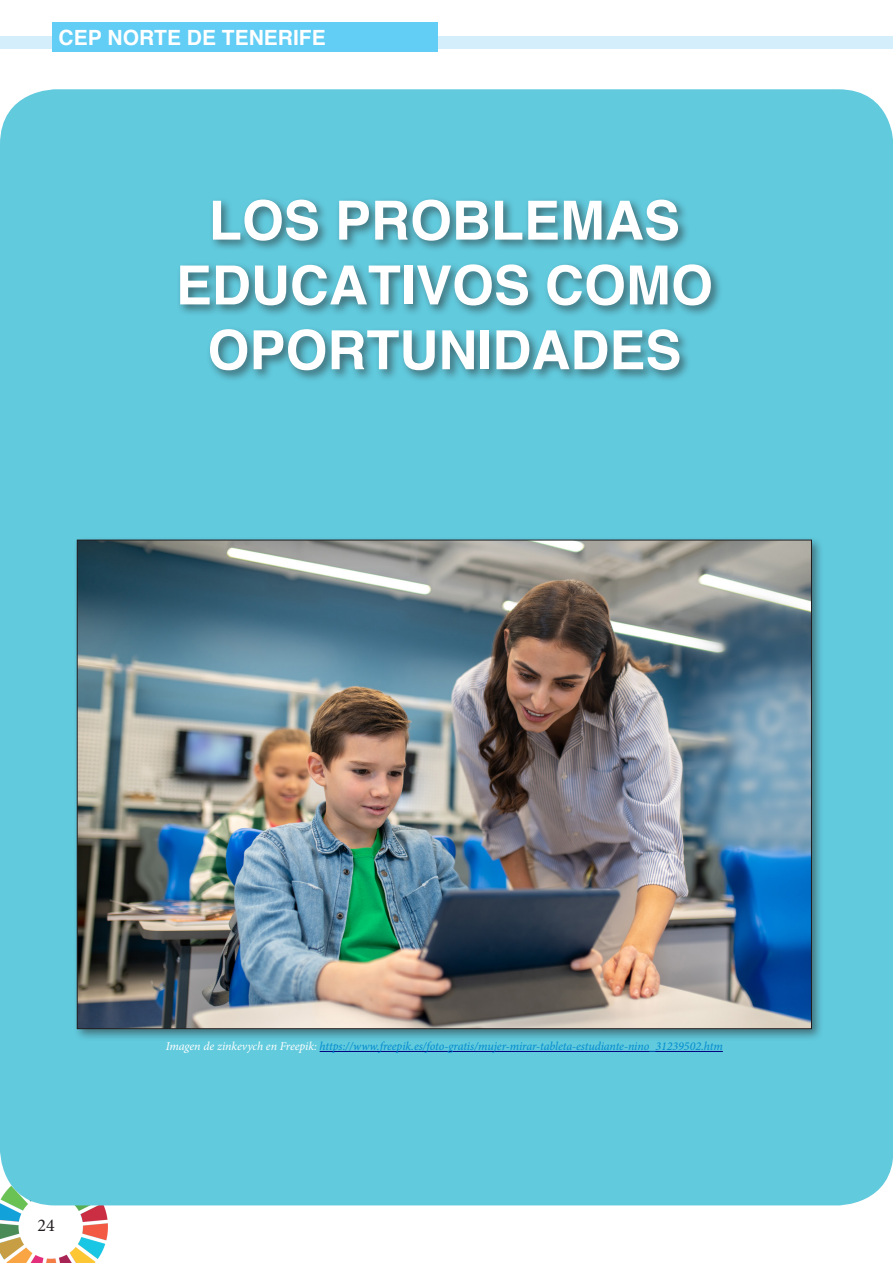
<style>
.page{position:relative;width:893px;height:1263px;background:#fff}
.page>*{position:absolute;margin:0;border:0;box-sizing:border-box;transform-origin:0 0}
.t1{font:700 54px/64.8px "Helvetica";color:#fff;text-align:center}
.t2{font:700 21px "Helvetica";color:#fff}
.t3{font:18px "Minion Pro";color:#231f20}
.t4{font:italic 12px "Minion Pro";letter-spacing:-.01em;color:#038bce}
.s1{color:#fff}
</style>
<div class="page">
<img style="left:1px;top:1170px;width:106px;height:93px">
<div style="left:1px;top:36px;width:892px;height:13px;background:#d4effb"></div>
<div style="left:53px;top:23px;width:385px;height:29px;background:#62cdf5"></div>
<div style="left:0;top:89px;width:893px;height:1116px;background:#61cadd;border-radius:55px"></div>
<div style="left:177px;top:196px;width:547px;height:187px;background:#231f20;opacity:.55"></div>
<div style="left:73px;top:536px;width:751px;height:506px;background:#231f20;opacity:.5"></div>
<img style="left:79px;top:542px;width:731px;height:485px">
<hr style="left:320px;top:1051px;width:403px;height:1px;background:#000080">
<h2 class="t2" style="left:59px;top:24px;width:269px">CEP NORTE DE TENERIFE</h2>
<p class="t1" style="left:176px;top:187px;width:539px">LOS PROBLEMAS<br>EDUCATIVOS COMO<br>OPORTUNIDADES</p>
<h3 class="t3" style="left:37px;top:1213px;width:19px">24</h3>
<p class="t4" style="left:166px;top:1038px;width:558px"><span class="s1">Imagen de zinkevych en Freepik:</span> https://www.freepik.es/foto-gratis/mujer-mirar-tableta-estudiante-nino_31239502.htm</p>
</div>
